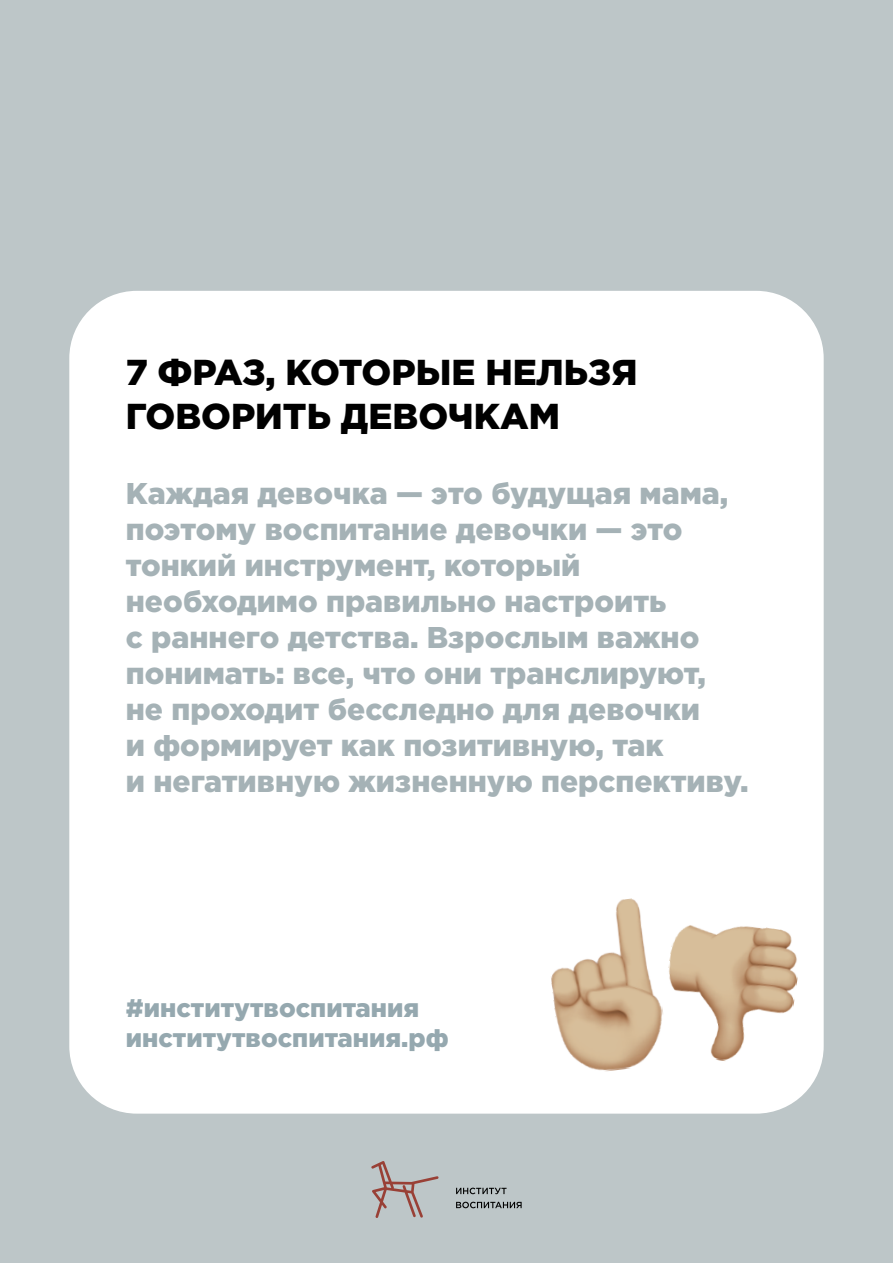
<style>
.page{position:relative;width:893px;height:1263px;background:#bdc6c8}
.page>*{position:absolute;margin:0;border:0;box-sizing:border-box;transform-origin:0 0}
.t1{font:900 36px/43.2px "Gotham Pro";color:#000}
.t2{font:900 30px/36px "Gotham Pro";color:#a5b2b6}
.t3{font:900 25.5px/30px "Gotham Pro";color:#95a8af}
</style>
<div class="page">
<div style="left:69px;top:291px;width:755px;height:822px;background:#fff;border-radius:68px"></div>
<svg style="left:371px;top:1161px;width:68px;height:57px"></svg>
<svg style="left:456px;top:1188px;width:51px;height:6px"></svg>
<svg style="left:456px;top:1202px;width:66px;height:6px"></svg>
<img style="left:551px;top:898px;width:105px;height:174px">
<img style="left:656px;top:925px;width:142px;height:136px">
<p class="t1" style="left:126px;top:350px;width:513px">7 ФРАЗ, КОТОРЫЕ НЕЛЬЗЯ<br>ГОВОРИТЬ ДЕВОЧКАМ</p>
<p class="t2" style="left:126px;top:474px;width:624px">Каждая девочка — это будущая мама, поэтому воспитание девочки — это тонкий инструмент, который необходимо правильно настроить<br>с раннего детства. Взрослым важно понимать: все, что они транслируют, не проходит бесследно для девочки<br>и формирует как позитивную, так<br>и негативную жизненную перспективу.</p>
<p class="t3" style="left:126px;top:992px;width:324px">#институтвоспитания институтвоспитания.рф</p>
</div>
